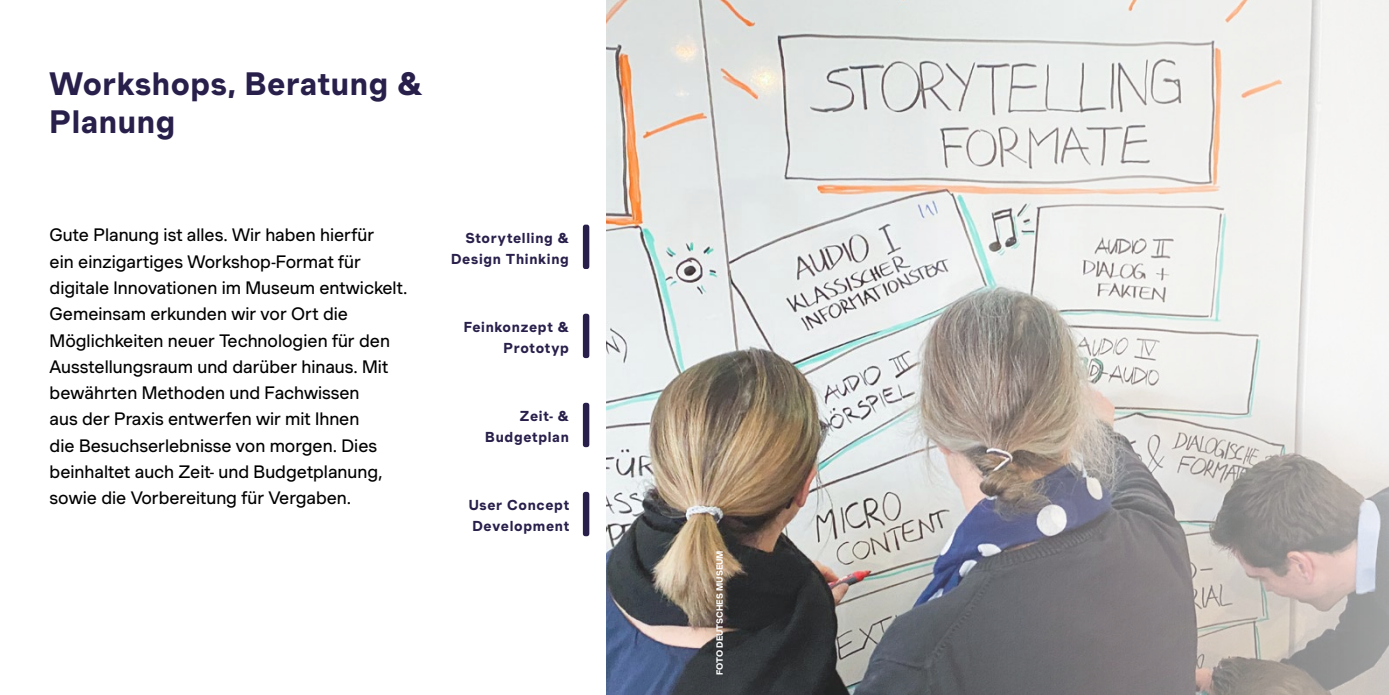
<style>
.page{position:relative;width:1389px;height:695px;background:#fff}
.page>*{position:absolute;margin:0;border:0;box-sizing:border-box;transform-origin:0 0}
.t1{font:700 31.5px/38.5px "Muoto";letter-spacing:.02em;color:#291f4b}
.t2{font:17.5px/26.2px "Muoto";color:#000}
.t3{font:700 14px/21px "Muoto";letter-spacing:.05em;color:#291f4b;text-align:right}
.t4{font:700 8.75px "Muoto";color:#fff}
</style>
<div class="page">
<img style="left:606px;top:0;width:783px;height:694px">
<div style="left:583px;top:224px;width:6px;height:45px;background:#291f4b;border-radius:2px"></div>
<div style="left:583px;top:313px;width:6px;height:45px;background:#291f4b;border-radius:2px"></div>
<div style="left:583px;top:402px;width:6px;height:45px;background:#291f4b;border-radius:2px"></div>
<div style="left:583px;top:491px;width:6px;height:45px;background:#291f4b;border-radius:2px"></div>
<h1 class="t1" style="left:50px;top:63px;width:374px">Workshops, Beratung &amp;<br>Planung</h1>
<p class="t2" style="left:50px;top:222px;width:360px">Gute Planung ist alles. Wir haben hierfür<br>ein einzigartiges Workshop-Format für digitale Innovationen im Museum entwickelt.<br>Gemeinsam erkunden wir vor Ort die Möglichkeiten neuer Technologien für den Ausstellungsraum und darüber hinaus. Mit bewährten Methoden und Fachwissen<br>aus der Praxis entwerfen wir mit Ihnen<br>die Besuchserlebnisse von morgen. Dies beinhaltet auch Zeit- und Budgetplanung, sowie die Vorbereitung für Vergaben.</p>
<p class="t3" style="left:451px;top:227px;width:119px">Storytelling &amp;<br>Design Thinking</p>
<p class="t3" style="left:464px;top:316px;width:107px">Feinkonzept &amp;<br>Prototyp</p>
<p class="t3" style="left:485px;top:405px;width:85px">Zeit- &amp;<br>Budgetplan</p>
<p class="t3" style="left:469px;top:494px;width:102px;text-align:left">User Concept<br>Development</p>
<p class="t4" style="left:713px;top:675px;width:126px;rotate:-90deg">FOTO DEUTSCHES MUSEUM</p>
</div>
